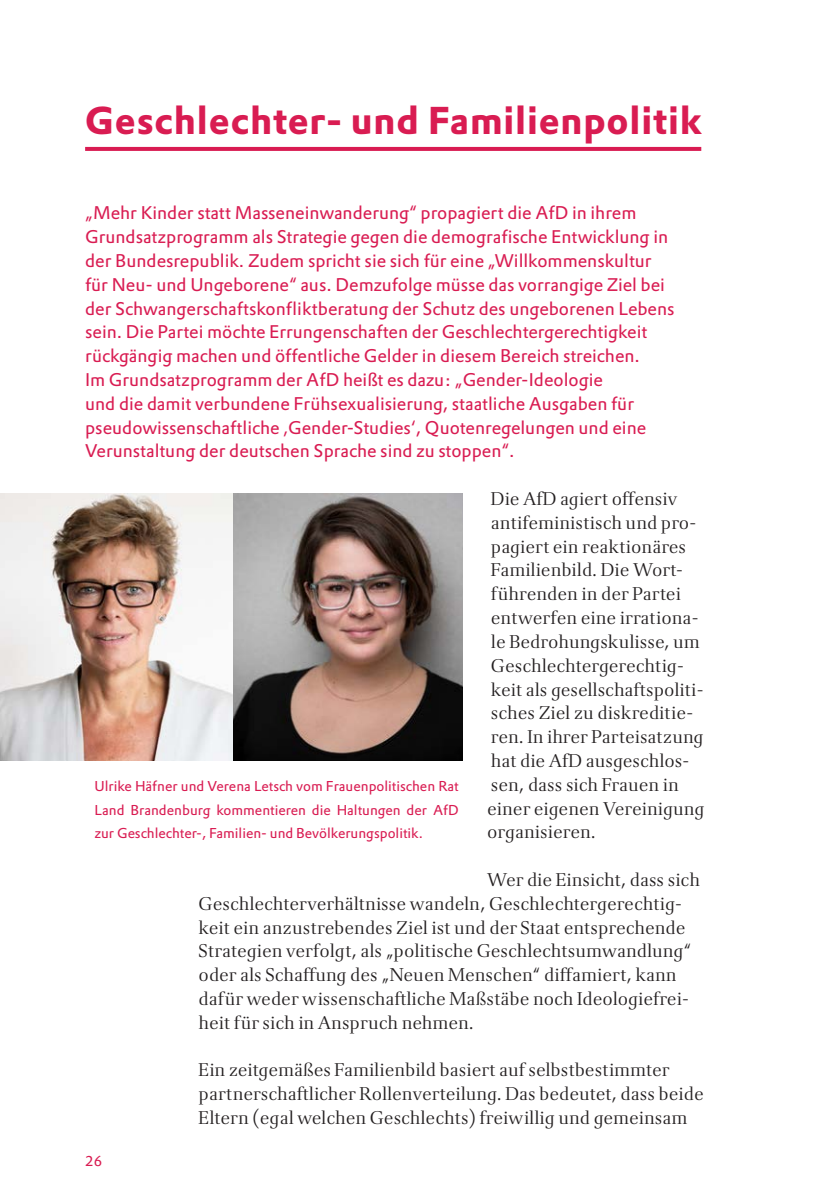
<style>
.page{position:relative;width:840px;height:1191px;background:#fff}
.page>*{position:absolute;margin:0;border:0;box-sizing:border-box;transform-origin:0 0}
.t1{font:38px "DTL Prokyon T Bold";letter-spacing:.02em;color:#d91c52}
.t2{font:300 18px/23.8px "DTL Antares ST";color:#231f20}
.t3{font:18px/23.8px "DTL Prokyon T";color:#d91c52}
.t4{font:14px/23.8px "DTL Prokyon ST";color:#d91c52;text-align:justify}
.t5{font:14px "DTL Prokyon T";color:#d91c52}
</style>
<div class="page">
<svg style="left:85px;top:147px;width:616px;height:4px;background:#d92055"></svg>
<img style="left:0;top:493px;width:233px;height:267px">
<img style="left:233px;top:493px;width:229px;height:267px">
<h1 class="t1" style="left:85px;top:95px;width:618px">Geschlechter- und Familienpolitik</h1>
<p class="t3" style="left:85px;top:201px;width:590px">„Mehr Kinder statt Masseneinwanderung“ propagiert die AfD in ihrem Grundsatzprogramm als Strategie gegen die demografische Entwicklung in der Bundesrepublik. Zudem spricht sie sich für eine „Willkommenskultur für Neu- und Ungeborene“ aus. Demzufolge müsse das vorrangige Ziel bei der Schwangerschaftskonfliktberatung der Schutz des ungeborenen Lebens sein. Die Partei möchte Errungenschaften der Geschlechtergerechtigkeit rückgängig machen und öffentliche Gelder in diesem Bereich streichen.<br>Im Grundsatzprogramm der AfD heißt es dazu: „Gender-Ideologie<br>und die damit verbundene Frühsexualisierung, staatliche Ausgaben für pseudowissenschaftliche ‚Gender-Studies‘, Quotenregelungen und eine Verunstaltung der deutschen Sprache sind zu stoppen“.</p>
<p class="t2" style="left:487px;top:487px;width:218px">Die AfD agiert offensiv antifeministisch und pro&shy;pagiert ein reaktionäres<br>Familienbild. Die Wort&shy;führenden in der Partei entwerfen eine irrationa&shy;le Bedrohungskulisse, um<br>Geschlechtergerechtig&shy;keit als gesellschaftspoliti&shy;sches Ziel zu diskreditie&shy;ren. In ihrer Parteisatzung hat die AfD ausgeschlos&shy;sen, dass sich Frauen in einer eigenen Vereinigung organisieren.</p>
<p class="t2" style="left:198px;top:867px;width:502px;text-indent:288px">Wer die Einsicht, dass sich Geschlechterverhältnisse wandeln, Geschlechtergerechtig&shy;keit ein anzustrebendes Ziel ist und der Staat entsprechende Strategien verfolgt, als „politische Geschlechtsumwandlung“ oder als Schaffung des „Neuen Menschen“ diffamiert, kann dafür weder wissenschaftliche Maßstäbe noch Ideologiefrei&shy;heit für sich in Anspruch nehmen.</p>
<p class="t2" style="left:198px;top:1058px;width:506px">Ein zeitgemäßes Familienbild basiert auf selbstbestimmter partnerschaftlicher Rollenverteilung. Das bedeutet, dass beide<br>Eltern (egal welchen Geschlechts) freiwillig und gemeinsam</p>
<p class="t4" style="left:94px;top:773px;width:365px">Ulrike Häfner und Verena Letsch vom Frauenpolitischen Rat Land Brandenburg kommentieren die Haltungen der AfD zur Geschlechter-, Familien- und Bevölkerungspolitik.</p>
<p class="t5" style="left:85px;top:1152px;width:19px">26</p>
</div>
